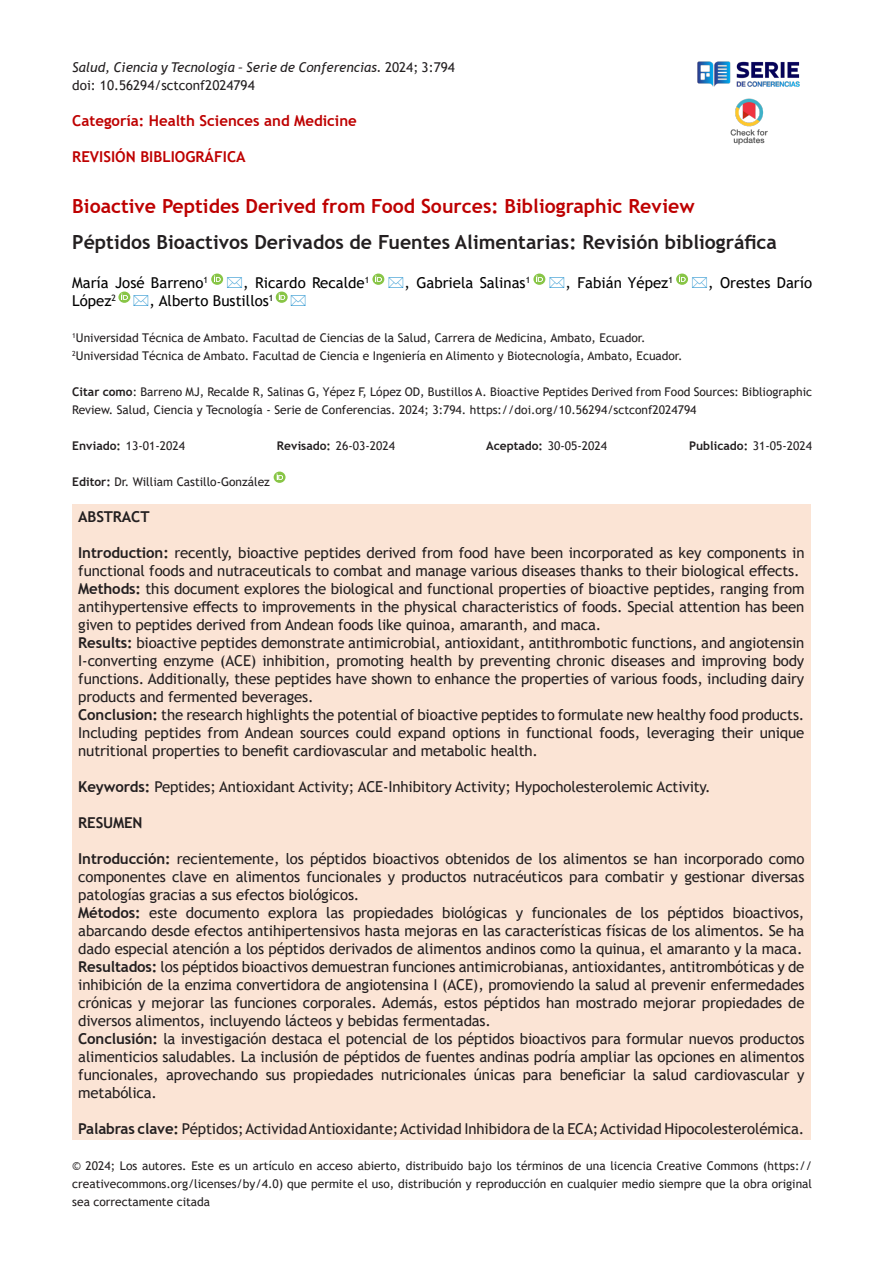
<style>
.page{position:relative;width:893px;height:1263px;background:#fff}
.page>*{position:absolute;margin:0;border:0;box-sizing:border-box;transform-origin:0 0}
.t1{font:700 19.5px "Trebuchet MS";color:#231f20}
.t2{font:700 19.5px "Trebuchet MS";color:#be0000}
.t3{font:15px/18px "Trebuchet MS";letter-spacing:-.01em;color:#231f20;text-align:justify}
.t4{font:15px "Trebuchet MS";color:#000}
.t5{font:700 15px "Trebuchet MS";color:#be0000}
.t6{font:700 15px "Trebuchet MS";letter-spacing:-.01em;color:#231f20}
.t7{font:italic 13.5px "Trebuchet MS";color:#231f20}
.t8{font:13.5px "Trebuchet MS";color:#231f20}
.t9{font:12px/18px "Trebuchet MS";color:#231f20;text-align:justify}
.t10{font:700 12px "Trebuchet MS";color:#231f20}
.s1{font-style:normal}
.s2{font-weight:700}
.s3{font-weight:400}
</style>
<div class="page">
<img style="left:697px;top:61px;width:103px;height:26px">
<img style="left:730px;top:98px;width:38px;height:47px">
<div style="left:72px;top:504px;width:739px;height:636px;background:#fbe4d5"></div>
<svg style="left:274px;top:472px;width:12px;height:11px"></svg>
<svg style="left:211px;top:274px;width:13px;height:11px"></svg>
<svg style="left:372px;top:274px;width:13px;height:11px"></svg>
<svg style="left:533px;top:274px;width:13px;height:11px"></svg>
<svg style="left:676px;top:274px;width:12px;height:11px"></svg>
<svg style="left:118px;top:292px;width:13px;height:11px"></svg>
<svg style="left:276px;top:292px;width:12px;height:11px"></svg>
<p class="t7" style="left:72px;top:59px;width:384px">Salud, Ciencia y Tecnología – Serie de Conferencias. <span class="s1">2024; 3:794</span></p>
<p class="t8" style="left:72px;top:77px;width:184px">doi: 10.56294/sctconf2024794</p>
<p class="t5" style="left:72px;top:111px;width:286px">Categoría: Health Sciences and Medicine</p>
<p class="t5" style="left:72px;top:147px;width:175px">REVISIÓN BIBLIOGRÁFICA</p>
<p class="t2" style="left:72px;top:194px;width:624px">Bioactive Peptides Derived from Food Sources: Bibliographic Review</p>
<p class="t1" style="left:72px;top:229px;width:706px">Péptidos Bioactivos Derivados de Fuentes Alimentarias: Revisión bibliográfica</p>
<p class="t4" style="left:72px;top:273px;width:137px">María José Barreno<sup>1</sup></p>
<p class="t4" style="left:243px;top:273px;width:127px">, Ricardo Recalde<sup>1</sup></p>
<p class="t4" style="left:404px;top:273px;width:127px">, Gabriela Salinas<sup>1</sup></p>
<p class="t4" style="left:565px;top:273px;width:109px">, Fabián Yépez<sup>1</sup></p>
<p class="t4" style="left:708px;top:273px;width:105px">, Orestes Darío</p>
<p class="t4" style="left:72px;top:291px;width:45px">López<sup>2</sup></p>
<p class="t4" style="left:150px;top:291px;width:125px">, Alberto Bustillos<sup>1</sup></p>
<p class="t9" style="left:72px;top:329px;width:575px"><sup>1</sup>Universidad Técnica de Ambato. Facultad de Ciencias de la Salud, Carrera de Medicina, Ambato, Ecuador.</p>
<p class="t9" style="left:72px;top:347px;width:612px"><sup>2</sup>Universidad Técnica de Ambato. Facultad de Ciencia e Ingeniería en Alimento y Biotecnología, Ambato, Ecuador.</p>
<p class="t9" style="left:72px;top:383px;width:741px"><span class="s2">Citar como</span>: Barreno MJ, Recalde R, Salinas G, Yépez F, López OD, Bustillos A. Bioactive Peptides Derived from Food Sources: Bibliographic<br>Review. Salud, Ciencia y Tecnología - Serie de Conferencias. 2024; 3:794. https://doi.org/10.56294/sctconf2024794</p>
<p class="t9" style="left:72px;top:437px;width:114px"><span class="s2">Enviado:</span> 13-01-2024</p>
<p class="t9" style="left:277px;top:437px;width:120px"><span class="s2">Revisado:</span> 26-03-2024</p>
<p class="t9" style="left:486px;top:437px;width:122px"><span class="s2">Aceptado:</span> 30-05-2024</p>
<p class="t10" style="left:689px;top:438px;width:124px">Publicado: <span class="s3">31-05-2024</span></p>
<p class="t9" style="left:72px;top:473px;width:199px"><span class="s2">Editor:</span> Dr. William Castillo-González</p>
<p class="t6" style="left:78px;top:507px;width:73px">ABSTRACT</p>
<p class="t3" style="left:78px;top:544px;width:728px"><span class="s2">Introduction:</span> recently, bioactive peptides derived from food have been incorporated as key components in functional foods and nutraceuticals to combat and manage various diseases thanks to their biological effects.</p>
<p class="t3" style="left:78px;top:580px;width:728px"><span class="s2">Methods:</span> this document explores the biological and functional properties of bioactive peptides, ranging from antihypertensive effects to improvements in the physical characteristics of foods. Special attention has been given to peptides derived from Andean foods like quinoa, amaranth, and maca.</p>
<p class="t3" style="left:78px;top:634px;width:728px"><span class="s2">Results:</span> bioactive peptides demonstrate antimicrobial, antioxidant, antithrombotic functions, and angiotensin I-converting enzyme (ACE) inhibition, promoting health by preventing chronic diseases and improving body functions. Additionally, these peptides have shown to enhance the properties of various foods, including dairy products and fermented beverages.</p>
<p class="t3" style="left:78px;top:706px;width:728px"><span class="s2">Conclusion:</span> the research highlights the potential of bioactive peptides to formulate new healthy food products.<br>Including peptides from Andean sources could expand options in functional foods, leveraging their unique nutritional properties to benefit cardiovascular and metabolic health.</p>
<p class="t3" style="left:78px;top:778px;width:634px"><span class="s2">Keywords:</span> Peptides; Antioxidant Activity; ACE-Inhibitory Activity; Hypocholesterolemic Activity.</p>
<p class="t6" style="left:78px;top:813px;width:66px">RESUMEN</p>
<p class="t3" style="left:78px;top:850px;width:728px"><span class="s2">Introducción:</span> recientemente, los péptidos bioactivos obtenidos de los alimentos se han incorporado como componentes clave en alimentos funcionales y productos nutracéuticos para combatir y gestionar diversas patologías gracias a sus efectos biológicos.</p>
<p class="t3" style="left:78px;top:904px;width:728px"><span class="s2">Métodos:</span> este documento explora las propiedades biológicas y funcionales de los péptidos bioactivos, abarcando desde efectos antihipertensivos hasta mejoras en las características físicas de los alimentos. Se ha dado especial atención a los péptidos derivados de alimentos andinos como la quinua, el amaranto y la maca.</p>
<p class="t3" style="left:78px;top:958px;width:728px"><span class="s2">Resultados:</span> los péptidos bioactivos demuestran funciones antimicrobianas, antioxidantes, antitrombóticas y de inhibición de la enzima convertidora de angiotensina I (ACE), promoviendo la salud al prevenir enfermedades crónicas y mejorar las funciones corporales. Además, estos péptidos han mostrado mejorar propiedades de diversos alimentos, incluyendo lácteos y bebidas fermentadas.</p>
<p class="t3" style="left:78px;top:1030px;width:728px"><span class="s2">Conclusión:</span> la investigación destaca el potencial de los péptidos bioactivos para formular nuevos productos alimenticios saludables. La inclusión de péptidos de fuentes andinas podría ampliar las opciones en alimentos funcionales, aprovechando sus propiedades nutricionales únicas para beneficiar la salud cardiovascular y metabólica.</p>
<p class="t3" style="left:78px;top:1120px;width:728px"><span class="s2">Palabras clave:</span> Péptidos; Actividad Antioxidante; Actividad Inhibidora de la ECA; Actividad Hipocolesterolémica.</p>
<p class="t9" style="left:72px;top:1157px;width:741px">© 2024; Los autores. Este es un artículo en acceso abierto, distribuido bajo los términos de una licencia Creative Commons (https:// creativecommons.org/licenses/by/4.0) que permite el uso, distribución y reproducción en cualquier medio siempre que la obra original sea correctamente citada</p>
</div>
